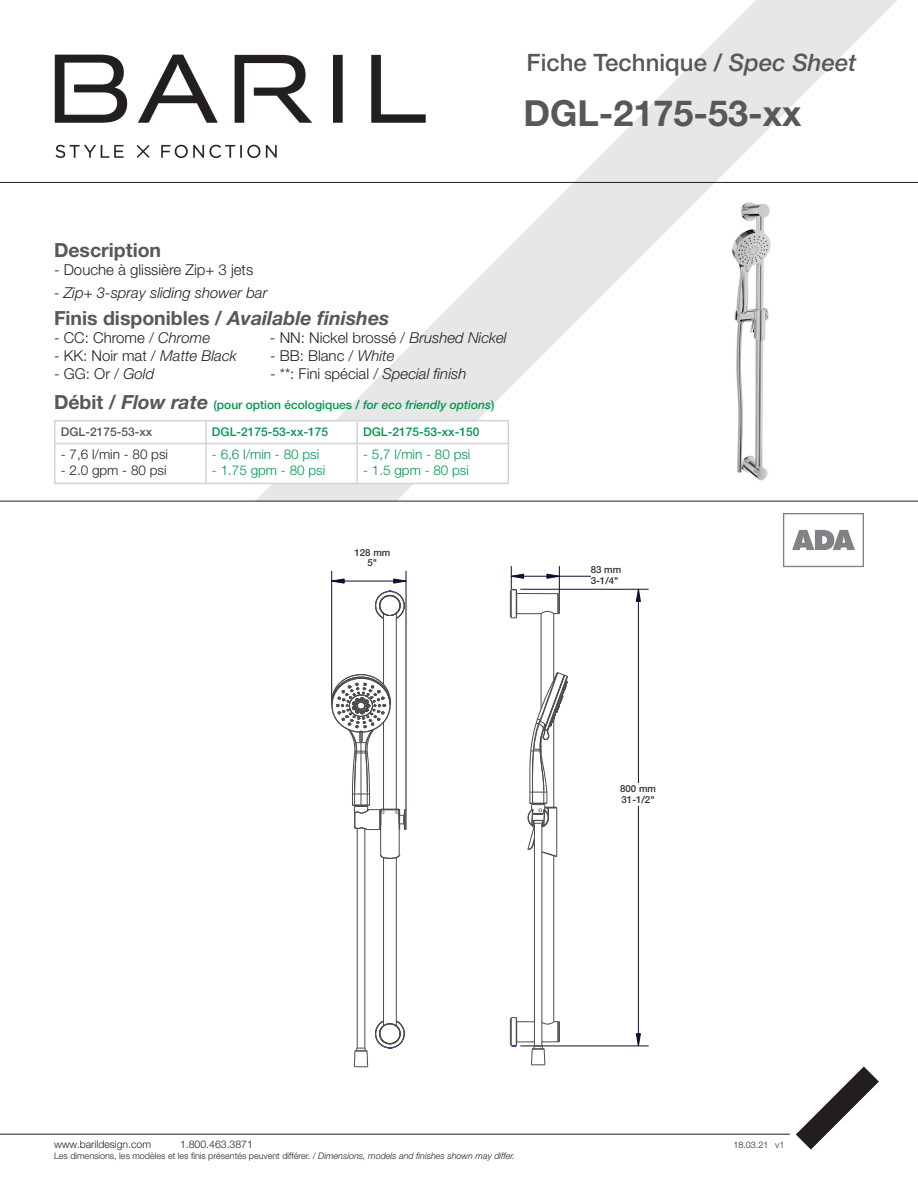
<style>
.page{position:relative;width:918px;height:1188px;background:#fff}
.page>*{position:absolute;margin:0;border:0;box-sizing:border-box;transform-origin:0 0}
.t1{font:700 36px "Helvetica Neue LT Std";color:#57585a}
.t2{font:500 24px "Helvetica Neue LT Std";color:#57585a}
.t3{font:700 19.5px "Helvetica Neue LT Std";color:#57585a}
.t4{font:300 15px "Helvetica Neue LT Std";color:#231f20}
.t5{font:italic 300 15px "Helvetica Neue LT Std";color:#231f20}
.t6{font:300 13.5px "Helvetica Neue LT Std";color:#00964c}
.t7{font:300 13.5px "Helvetica Neue LT Std";color:#231f20}
.t8{font:500 12px "Helvetica Neue LT Std";color:#00964c}
.t9{font:500 12px "Helvetica Neue LT Std";color:#57585a}
.t10{font:300 10.5px "Helvetica Neue LT Std";color:#231f20}
.t11{font:500 9.75px "Helvetica Neue LT Std";color:#312f30}
.t12{font:300 9px "Helvetica Neue LT Std";color:#231f20}
.s1{font-style:italic}
.s2{font-weight:700;font-size:19.5px;color:#57585a}
.s3{font-weight:700;font-style:italic;font-size:19.5px;color:#57585a}
</style>
<div class="page">
<hr style="left:0;top:1134px;width:790px;height:1px;background:#231f20">
<svg style="left:796px;top:1066px;width:83px;height:84px"></svg>
<img style="left:54px;top:54px;width:201px;height:104px">
<svg style="left:255px;top:0;width:643px;height:501px"></svg>
<hr style="left:0;top:501px;width:918px;height:1px;background:#231f20">
<hr style="left:0;top:182px;width:918px;height:1px;background:#231f20">
<hr style="left:54px;top:420px;width:152px;height:1px;background:#d2d3d2">
<hr style="left:54px;top:421px;width:2px;height:22px;background:#d2d3d2">
<hr style="left:206px;top:420px;width:151px;height:1px;background:#d2d3d2">
<hr style="left:357px;top:420px;width:152px;height:1px;background:#d2d3d2">
<svg style="left:55px;top:421px;width:454px;height:62px"></svg>
<hr style="left:54px;top:443px;width:152px;height:1px;background:#d2d3d2">
<hr style="left:54px;top:444px;width:2px;height:39px;background:#d2d3d2">
<hr style="left:206px;top:443px;width:151px;height:1px;background:#d2d3d2">
<hr style="left:205px;top:444px;width:2px;height:39px;background:#d2d3d2">
<hr style="left:357px;top:443px;width:152px;height:1px;background:#d2d3d2">
<hr style="left:356px;top:444px;width:2px;height:39px;background:#d2d3d2">
<hr style="left:508px;top:444px;width:1px;height:39px;background:#d2d3d2">
<hr style="left:54px;top:483px;width:152px;height:1px;background:#d2d3d2">
<hr style="left:206px;top:483px;width:151px;height:1px;background:#d2d3d2">
<hr style="left:357px;top:483px;width:152px;height:1px;background:#d2d3d2">
<svg style="left:636px;top:1033px;width:5px;height:13px"></svg>
<svg style="left:636px;top:590px;width:5px;height:12px"></svg>
<svg style="left:393px;top:579px;width:13px;height:4px"></svg>
<svg style="left:332px;top:579px;width:12px;height:4px"></svg>
<hr style="left:331px;top:571px;width:1px;height:131px;background:#0c0f2f">
<hr style="left:406px;top:571px;width:1px;height:239px;background:#0c0f2f">
<hr style="left:332px;top:581px;width:74px;height:1px;background:#0c0f2f">
<hr style="left:520px;top:589px;width:129px;height:1px;background:#0c0f2f">
<hr style="left:638px;top:589px;width:1px;height:457px;background:#0c0f2f">
<hr style="left:520px;top:1046px;width:129px;height:1px;background:#0c0f2f">
<hr style="left:511px;top:576px;width:104px;height:1px;background:#0c0f2f">
<hr style="left:357px;top:829px;width:1px;height:219px;background:#4c4d4e">
<hr style="left:365px;top:829px;width:1px;height:219px;background:#4c4d4e">
<hr style="left:380px;top:824px;width:1px;height:31px;background:#4c4d4e">
<hr style="left:383px;top:613px;width:1px;height:72px;background:#4c4d4e">
<hr style="left:383px;top:858px;width:1px;height:168px;background:#4c4d4e">
<hr style="left:396px;top:613px;width:1px;height:196px;background:#4c4d4e">
<hr style="left:396px;top:857px;width:1px;height:169px;background:#4c4d4e">
<hr style="left:399px;top:824px;width:1px;height:31px;background:#4c4d4e">
<hr style="left:534px;top:823px;width:1px;height:223px;background:#4c4d4e">
<hr style="left:541px;top:614px;width:1px;height:95px;background:#4c4d4e">
<hr style="left:542px;top:823px;width:1px;height:223px;background:#4c4d4e">
<hr style="left:553px;top:855px;width:1px;height:167px;background:#4c4d4e">
<hr style="left:553px;top:614px;width:1px;height:66px;background:#4c4d4e">
<svg style="left:354px;top:1048px;width:14px;height:19px"></svg>
<svg style="left:375px;top:1020px;width:30px;height:29px"></svg>
<svg style="left:375px;top:591px;width:30px;height:28px"></svg>
<svg style="left:380px;top:855px;width:20px;height:4px"></svg>
<svg style="left:331px;top:669px;width:76px;height:161px"></svg>
<svg style="left:510px;top:1017px;width:50px;height:49px"></svg>
<svg style="left:510px;top:566px;width:50px;height:52px"></svg>
<svg style="left:527px;top:672px;width:41px;height:185px"></svg>
<div style="left:591px;top:564px;width:51px;height:22px;background:#fff"></div>
<div style="left:612px;top:783px;width:52px;height:22px;background:#fff"></div>
<svg style="left:783px;top:513px;width:81px;height:54px"></svg>
<p class="t2" style="left:526px;top:48px;width:331px">Fiche Technique / <span class="s1">Spec Sheet</span></p>
<p class="t1" style="left:524px;top:91px;width:280px">DGL-2175-53-xx</p>
<p class="t3" style="left:54px;top:238px;width:109px">Description</p>
<p class="t4" style="left:54px;top:261px;width:201px">- Douche à glissière Zip+ 3 jets</p>
<p class="t5" style="left:54px;top:284px;width:215px">- Zip+ 3-spray sliding shower bar</p>
<p class="t3" style="left:54px;top:306px;width:337px">Finis disponibles / <span class="s1">Available finishes</span></p>
<p class="t4" style="left:54px;top:328px;width:158px">- CC: Chrome / <span class="s1">Chrome</span></p>
<p class="t4" style="left:270px;top:328px;width:238px">- NN: Nickel brossé / <span class="s1">Brushed Nickel</span></p>
<p class="t4" style="left:54px;top:346px;width:184px">- KK: Noir mat / <span class="s1">Matte Black</span></p>
<p class="t4" style="left:270px;top:346px;width:126px">- BB: Blanc / <span class="s1">White</span></p>
<p class="t4" style="left:54px;top:364px;width:102px">- GG: Or / <span class="s1">Gold</span></p>
<p class="t4" style="left:270px;top:364px;width:198px">- **: Fini spécial / <span class="s1">Special finish</span></p>
<p class="t8" style="left:54px;top:397px;width:442px"><span class="s2">Débit /</span> <span class="s3">Flow rate</span> (pour option écologiques / <span class="s1">for eco friendly options</span>)</p>
<p class="t9" style="left:61px;top:425px;width:93px">DGL-2175-53-xx</p>
<p class="t8" style="left:212px;top:425px;width:118px">DGL-2175-53-xx-175</p>
<p class="t8" style="left:363px;top:425px;width:118px">DGL-2175-53-xx-150</p>
<p class="t7" style="left:61px;top:446px;width:109px">- 7,6 l/min - 80 psi</p>
<p class="t7" style="left:61px;top:462px;width:107px">- 2.0 gpm - 80 psi</p>
<p class="t6" style="left:212px;top:446px;width:109px">- 6,6 l/min - 80 psi</p>
<p class="t6" style="left:212px;top:462px;width:115px">- 1.75 gpm - 80 psi</p>
<p class="t6" style="left:363px;top:446px;width:109px">- 5,7 l/min - 80 psi</p>
<p class="t6" style="left:363px;top:462px;width:107px">- 1.5 gpm - 80 psi</p>
<p class="t11" style="left:354px;top:546px;width:37px">128 mm</p>
<p class="t11" style="left:368px;top:557px;width:11px">5"</p>
<p class="t11" style="left:591px;top:564px;width:32px">83 mm</p>
<p class="t11" style="left:591px;top:574px;width:29px">3-1/4"</p>
<p class="t11" style="left:620px;top:783px;width:37px">800 mm</p>
<p class="t11" style="left:621px;top:794px;width:35px">31-1/2"</p>
<p class="t10" style="left:54px;top:1138px;width:99px">www.barildesign.com</p>
<p class="t10" style="left:180px;top:1138px;width:74px">1.800.463.3871</p>
<p class="t12" style="left:733px;top:1139px;width:37px">18.03.21</p>
<p class="t12" style="left:54px;top:1150px;width:463px">Les dimensions, les modèles et les finis présentés peuvent différer. / <span class="s1">Dimensions, models and finishes shown may differ.</span></p>
<p class="t12" style="left:775px;top:1140px;width:11px">v1</p>
</div>
